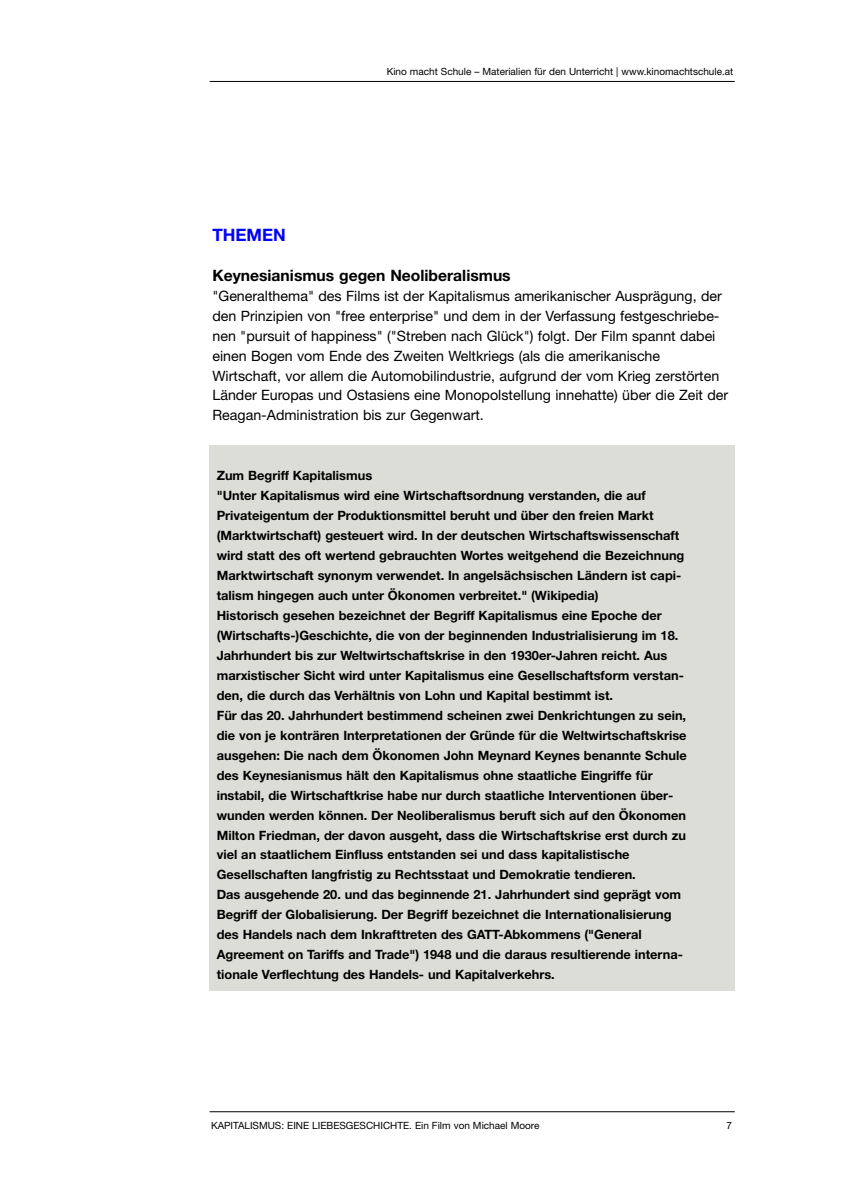
<style>
.page{position:relative;width:864px;height:1200px;background:#fff}
.page>*{position:absolute;margin:0;border:0;box-sizing:border-box;transform-origin:0 0}
.t1{font:700 17.1px "Helvetica Neue";color:#0000fe}
.t2{font:700 15.6px "Helvetica Neue";color:#000}
.t3{font:14.25px/20px "Helvetica Neue";color:#000}
.t4{font:700 12.9px/20px "Helvetica Neue";color:#000}
.t5{font:10.05px "Helvetica Neue";color:#000}
</style>
<div class="page">
<div style="left:210px;top:445px;width:525px;height:545px;background:#ddddd8"></div>
<hr style="left:210px;top:81px;width:525px;height:1px;background:#000">
<hr style="left:210px;top:1111px;width:525px;height:1px;background:#000">
<p class="t5" style="left:387px;top:65px;width:348px">Kino macht Schule – Materialien für den Unterricht | www.kinomachtschule.at</p>
<h1 class="t1" style="left:212px;top:224px;width:75px">THEMEN</h1>
<p class="t2" style="left:212px;top:265px;width:300px">Keynesianismus gegen Neoliberalismus</p>
<p class="t3" style="left:212px;top:285px;width:517px">"Generalthema" des Films ist der Kapitalismus amerikanischer Ausprägung, der den Prinzipien von "free enterprise" und dem in der Verfassung festgeschriebe&shy;nen "pursuit of happiness" ("Streben nach Glück") folgt. Der Film spannt dabei einen Bogen vom Ende des Zweiten Weltkriegs (als die amerikanische Wirtschaft, vor allem die Automobilindustrie, aufgrund der vom Krieg zerstörten Länder Europas und Ostasiens eine Monopolstellung innehatte) über die Zeit der Reagan-Administration bis zur Gegenwart.</p>
<p class="t4" style="left:217px;top:465px;width:471px">Zum Begriff Kapitalismus<br>"Unter Kapitalismus wird eine Wirtschaftsordnung verstanden, die auf Privateigentum der Produktionsmittel beruht und über den freien Markt (Marktwirtschaft) gesteuert wird. In der deutschen Wirtschaftswissenschaft wird statt des oft wertend gebrauchten Wortes weitgehend die Bezeichnung Marktwirtschaft synonym verwendet. In angelsächsischen Ländern ist capi&shy;talism hingegen auch unter Ökonomen verbreitet." (Wikipedia)<br>Historisch gesehen bezeichnet der Begriff Kapitalismus eine Epoche der (Wirtschafts-)Geschichte, die von der beginnenden Industrialisierung im 18.<br>Jahrhundert bis zur Weltwirtschaftskrise in den 1930er-Jahren reicht. Aus marxistischer Sicht wird unter Kapitalismus eine Gesellschaftsform verstan&shy;den, die durch das Verhältnis von Lohn und Kapital bestimmt ist.<br>Für das 20. Jahrhundert bestimmend scheinen zwei Denkrichtungen zu sein, die von je konträren Interpretationen der Gründe für die Weltwirtschaftskrise ausgehen: Die nach dem Ökonomen John Meynard Keynes benannte Schule des Keynesianismus hält den Kapitalismus ohne staatliche Eingriffe für instabil, die Wirtschaftkrise habe nur durch staatliche Interventionen über&shy;wunden werden können. Der Neoliberalismus beruft sich auf den Ökonomen Milton Friedman, der davon ausgeht, dass die Wirtschaftskrise erst durch zu viel an staatlichem Einfluss entstanden sei und dass kapitalistische Gesellschaften langfristig zu Rechtsstaat und Demokratie tendieren.<br>Das ausgehende 20. und das beginnende 21. Jahrhundert sind geprägt vom Begriff der Globalisierung. Der Begriff bezeichnet die Internationalisierung des Handels nach dem Inkrafttreten des GATT-Abkommens ("General Agreement on Tariffs and Trade") 1948 und die daraus resultierende interna&shy;tionale Verflechtung des Handels- und Kapitalverkehrs.</p>
<p class="t5" style="left:211px;top:1120px;width:330px">KAPITALISMUS: EINE LIEBESGESCHICHTE. Ein Film von Michael Moore</p>
<p class="t5" style="left:727px;top:1120px;width:7px">7</p>
</div>
